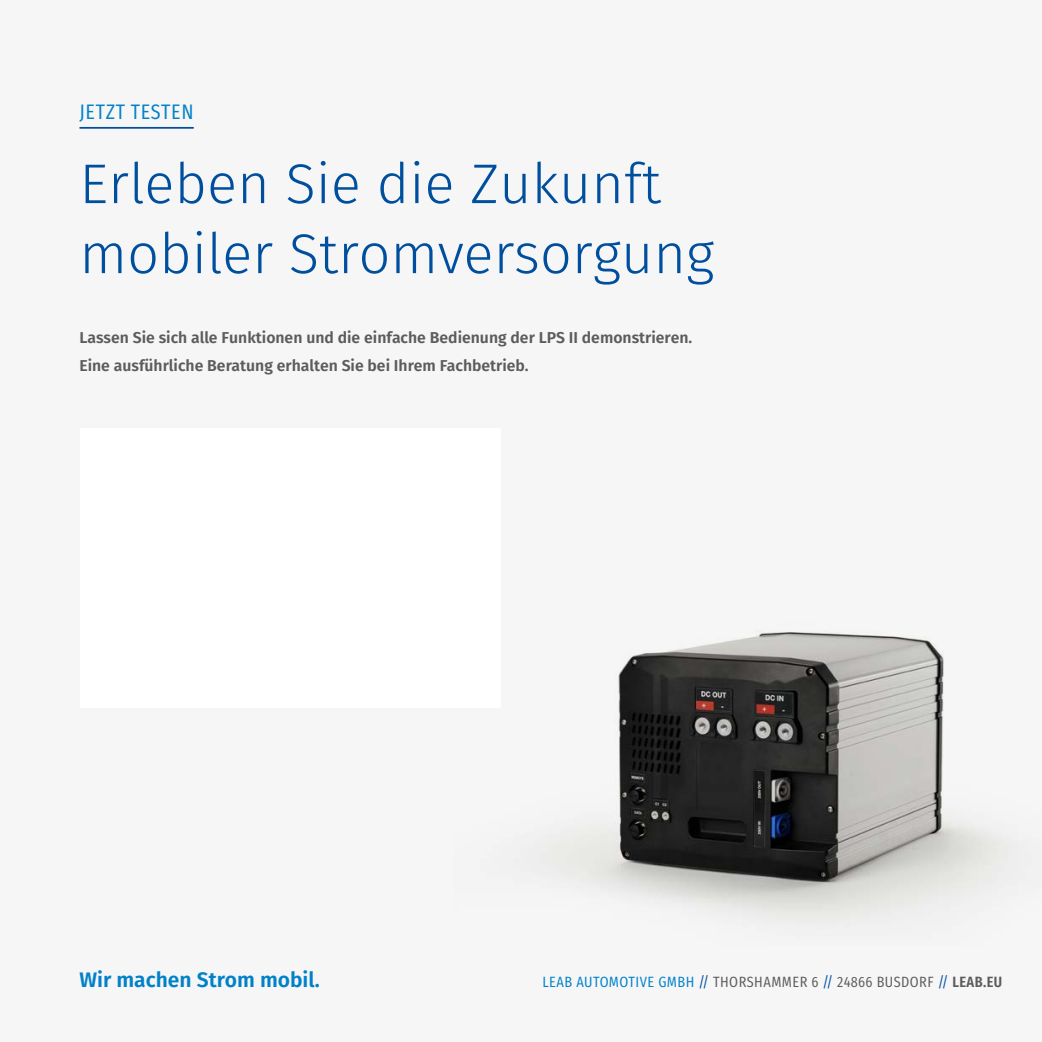
<style>
.page{position:relative;width:1042px;height:1042px;background:#f6f6f6}
.page>*{position:absolute;margin:0;border:0;box-sizing:border-box;transform-origin:0 0}
.produkte_h1{font:300 56px/70px "Fira Sans";color:#004f9f}
.t1{font:600 21px "Fira Sans";color:#0081c9}
.überzeile{font:21px "Fira Sans Condensed";letter-spacing:.03em;color:#0081c9}
.produkt-sl{font:600 15.75px/28px "Fira Sans";color:#5c5c5b}
.überzeile-2{font:14.88px "Fira Sans Condensed";letter-spacing:.03em;color:#5c5c5b}
.s1{color:#0081c9}
.s2{color:#004f9f}
.s3{font-weight:600}
</style>
<div class="page">
<hr style="left:79px;top:127px;width:115px;height:2px;background:#004f9f">
<img style="left:546px;top:632px;width:462px;height:288px">
<div style="left:80px;top:428px;width:421px;height:279px;background:#fff"></div>
<p class="überzeile" style="left:79px;top:92px;width:116px">JETZT TESTEN</p>
<p class="produkte_h1" style="left:79px;top:148px;width:636px">Erleben Sie die Zukunft mobiler Stromversorgung</p>
<p class="produkt-sl" style="left:79px;top:323px;width:614px">Lassen Sie sich alle Funktionen und die einfache Bedienung der LPS II demonstrieren.<br>Eine ausführliche Beratung erhalten Sie bei Ihrem Fachbetrieb.</p>
<p class="t1" style="left:79px;top:962px;width:242px">Wir machen Strom mobil.</p>
<p class="überzeile-2" style="left:542px;top:968px;width:461px"><span class="s1">LEAB AUTOMOTIVE GMBH</span> <span class="s2">//</span> THORSHAMMER 6 <span class="s2">//</span> 24866 BUSDORF <span class="s2">//</span> <span class="s3">LEAB.EU</span></p>
</div>
